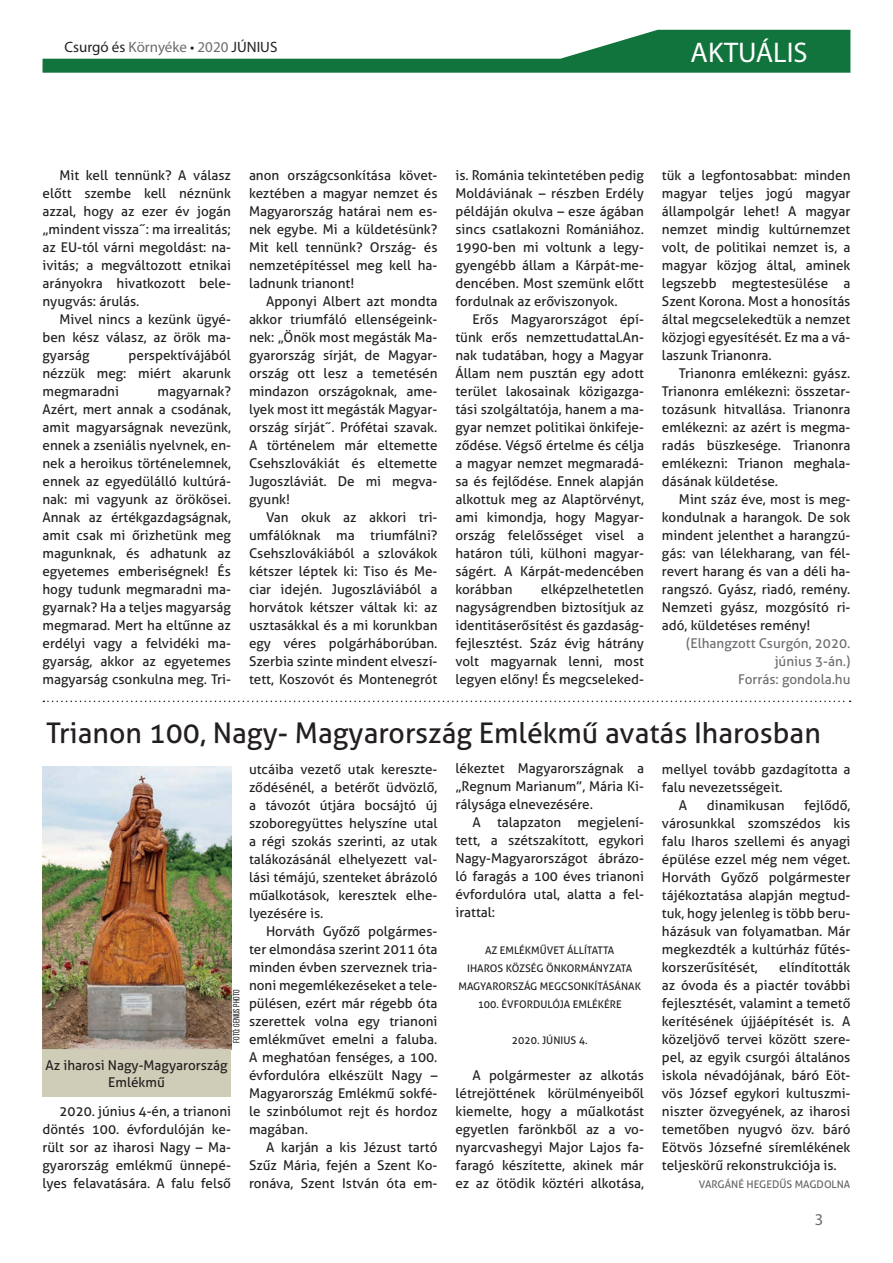
<style>
.page{position:relative;width:893px;height:1263px;background:#fff}
.page>*{position:absolute;margin:0;border:0;box-sizing:border-box;transform-origin:0 0}
.t1{font:28.5px "Aller";color:#231f20}
.t2{font:28.5px "Myriad Pro";color:#fff}
.t3{font:16.5px "Myriad Pro";color:#6c6d70}
.t4{font:15px "Myriad Pro";color:#231f20}
.t5{font:13.5px/18px "Aller";color:#231f20;text-align:justify}
.t6{font:13.5px/18px "Aller";color:#6c6d70;text-align:right}
.t7{font:10.5px/18px "Aller";color:#231f20;text-align:center}
.t8{font:10.5px "Aller";color:#636366}
.t9{font:9px "Bebas Neue";color:#231f20}
.s1{color:#6c6d70}
</style>
<div class="page">
<svg style="left:43px;top:701px;width:808px;height:1px"></svg>
<svg style="left:43px;top:30px;width:807px;height:43px"></svg>
<img style="left:43px;top:766px;width:188px;height:283px">
<div style="left:43px;top:1049px;width:188px;height:48px;background:#cdcbb4"></div>
<p class="t4" style="left:64px;top:38px;width:214px">Csurgó és <span class="s1">Környéke</span> • <span class="s1">2020</span> JÚNIUS</p>
<h1 class="t2" style="left:691px;top:35px;width:118px">AKTUÁLIS</h1>
<p class="t5" style="left:43px;top:166px;width:190px;text-indent:17px">Mit kell tennünk? A válasz előtt szembe kell néznünk azzal, hogy az ezer év jogán „mindent vissza˝: ma irrealitás; az EU-tól várni megoldást: na&shy;ivitás; a megváltozott etnikai arányokra hivatkozott bele&shy;nyugvás: árulás.</p>
<p class="t5" style="left:43px;top:310px;width:190px;text-indent:17px">Mivel nincs a kezünk ügyé&shy;ben kész válasz, az örök ma&shy;gyarság</p>
<p class="t5" style="left:43px;top:346px;width:190px;text-indent:86px">perspektívájából nézzük meg: miért akarunk megmaradni</p>
<p class="t5" style="left:43px;top:382px;width:190px;text-indent:115px">magyarnak?<br>Azért, mert annak a csodának, amit magyarságnak nevezünk, ennek a zseniális nyelvnek, en&shy;nek a heroikus történelemnek, ennek az egyedülálló kultúrá&shy;nak: mi vagyunk az örökösei.<br>Annak az értékgazdagságnak, amit csak mi őrizhetünk meg magunknak, és adhatunk az egyetemes emberiségnek! És hogy tudunk megmaradni ma&shy;gyarnak? Ha a teljes magyarság megmarad. Mert ha eltűnne az erdélyi vagy a felvidéki ma&shy;gyarság, akkor az egyetemes magyarság csonkulna meg. Tri-</p>
<p class="t5" style="left:249px;top:166px;width:190px">anon országcsonkítása követ&shy;keztében a magyar nemzet és Magyarország határai nem es&shy;nek egybe. Mi a küldetésünk?<br>Mit kell tennünk? Ország- és nemzetépítéssel meg kell ha&shy;ladnunk trianont!</p>
<p class="t5" style="left:249px;top:292px;width:190px;text-indent:17px">Apponyi Albert azt mondta akkor triumfáló ellenségeink&shy;nek: „Önök most megásták Ma&shy;gyarország sírját, de Magyar&shy;ország ott lesz a temetésén mindazon országoknak, ame&shy;lyek most itt megásták Magyar&shy;ország sírját˝. Prófétai szavak.<br>A történelem már eltemette Csehszlovákiát és eltemette Jugoszláviát. De mi megva&shy;gyunk!</p>
<p class="t5" style="left:249px;top:508px;width:190px;text-indent:17px">Van okuk az akkori tri&shy;umfálóknak ma triumfálni?<br>Csehszlovákiából a szlovákok kétszer léptek ki: Tiso és Me&shy;ciar idején. Jugoszláviából a horvátok kétszer váltak ki: az usztasákkal és a mi korunkban egy véres polgárháborúban.<br>Szerbia szinte mindent elveszí&shy;tett, Koszovót és Montenegrót</p>
<p class="t5" style="left:455px;top:166px;width:190px">is. Románia tekintetében pedig Moldáviának – részben Erdély példáján okulva – esze ágában sincs csatlakozni Romániához.<br>1990-ben mi voltunk a leg - gyengébb állam a Kárpát-me&shy;dencében. Most szemünk előtt fordulnak az erőviszonyok.</p>
<p class="t5" style="left:455px;top:310px;width:190px;text-indent:17px">Erős Magyarországot épí&shy;tünk erős nemzettudattal.An&shy;nak tudatában, hogy a Magyar Állam nem pusztán egy adott terület lakosainak közigazga&shy;tási szolgáltatója, hanem a ma&shy;gyar nemzet politikai önkifeje&shy;ződése. Végső értelme és célja a magyar nemzet megmaradá&shy;sa és fejlődése. Ennek alapján alkottuk meg az Alaptörvényt, ami kimondja, hogy Magyar&shy;ország felelősséget visel a határon túli, külhoni magyar&shy;ságért. A Kárpát-medencében korábban</p>
<p class="t5" style="left:455px;top:580px;width:190px;text-indent:85px">elképzelhetetlen nagyságrendben biztosítjuk az identitáserősítést és gazdaság&shy;fejlesztést. Száz évig hátrány volt magyarnak lenni, most legyen előny! És megcseleked-</p>
<p class="t5" style="left:662px;top:166px;width:190px">tük a legfontosabbat: minden magyar teljes jogú magyar állampolgár lehet! A magyar nemzet mindig kultúrnemzet volt, de politikai nemzet is, a magyar közjog által, aminek legszebb megtestesülése a Szent Korona. Most a honosítás által megcselekedtük a nemzet közjogi egyesítését. Ez ma a vá&shy;laszunk Trianonra.</p>
<p class="t5" style="left:662px;top:364px;width:190px;text-indent:17px">Trianonra emlékezni: gyász.<br>Trianonra emlékezni: összetar&shy;tozásunk hitvallása. Trianonra emlékezni: az azért is megma&shy;radás büszkesége. Trianonra emlékezni: Trianon meghala&shy;dásának küldetése.</p>
<p class="t5" style="left:662px;top:490px;width:190px;text-indent:17px">Mint száz éve, most is meg&shy;kondulnak a harangok. De sok mindent jelenthet a harangzú&shy;gás: van lélekharang, van fél&shy;revert harang és van a déli ha&shy;rangszó. Gyász, riadó, remény.<br>Nemzeti gyász, mozgósító ri&shy;adó, küldetéses remény!</p>
<p class="t6" style="left:686px;top:634px;width:166px">(Elhangzott Csurgón, 2020. június 3-án.)<br>Forrás: gondola.hu</p>
<h1 class="t1" style="left:46px;top:715px;width:776px">Trianon 100, Nagy- Magyarország Emlékmű avatás Iharosban</h1>
<p class="t9" style="left:232px;top:1043px;width:55px;rotate:-90deg">FoTÓ: Genius Photo</p>
<p class="t5" style="left:45px;top:1057px;width:184px;line-height:16.2px;text-align:center">Az iharosi Nagy-Magyarország<br>Emlékmű</p>
<p class="t5" style="left:43px;top:1102px;width:190px;text-indent:17px">2020. június 4-én, a trianoni döntés 100. évfordulóján ke&shy;rült sor az iharosi Nagy – Ma&shy;gyarország emlékmű ünnepé&shy;lyes felavatására. A falu felső</p>
<p class="t5" style="left:249px;top:760px;width:190px">utcáiba vezető utak kereszte&shy;ződésénél, a betérőt üdvözlő, a távozót útjára bocsájtó új szoboregyüttes helyszíne utal a régi szokás szerinti, az utak talákozásánál elhelyezett val&shy;lási témájú, szenteket ábrázoló műalkotások, keresztek elhe&shy;lyezésére is.</p>
<p class="t5" style="left:249px;top:922px;width:190px;text-indent:17px">Horváth Győző polgármes&shy;ter elmondása szerint 2011 óta minden évben szerveznek tria&shy;noni megemlékezéseket a tele&shy;pülésen, ezért már régebb óta szerettek volna egy trianoni emlékművet emelni a faluba.<br>A meghatóan fenséges, a 100. évfordulóra elkészült Nagy – Magyarország Emlékmű sokfé&shy;le szinbólumot rejt és hordoz magában.</p>
<p class="t5" style="left:249px;top:1138px;width:190px;text-indent:17px">A karján a kis Jézust tartó Szűz Mária, fején a Szent Ko&shy;ronáva, Szent István óta em-</p>
<p class="t5" style="left:455px;top:760px;width:190px">lékeztet Magyarországnak a „Regnum Marianum”, Mária Ki&shy;rálysága elnevezésére.</p>
<p class="t5" style="left:455px;top:814px;width:190px;text-indent:17px">A talapzaton megjelení&shy;tett, a szétszakított, egykori Nagy-Magyarországot ábrázo&shy;ló faragás a 100 éves trianoni évfordulóra utal, alatta a fel&shy;irattal:</p>
<p class="t7" style="left:458px;top:941px;width:184px">AZ EMLÉKMŰVET ÁLLÍTATTA<br>IHAROS KÖZSÉG ÖNKORMÁNYZATA<br>MAGYARORSZÁG MEGCSONKÍTÁSÁNAK<br>100. ÉVFORDULÓJA EMLÉKÉRE</p>
<p class="t7" style="left:512px;top:1031px;width:77px">2020. JÚNIUS 4.</p>
<p class="t5" style="left:455px;top:1066px;width:190px;text-indent:17px">A polgármester az alkotás létrejöttének körülményeiből kiemelte, hogy a műalkotást egyetlen farönkből az a vo&shy;nyarcvashegyi Major Lajos fa&shy;faragó készítette, akinek már ez az ötödik köztéri alkotása,</p>
<p class="t5" style="left:662px;top:760px;width:190px">mellyel tovább gazdagította a</p>
<p class="t5" style="left:662px;top:778px;width:122px">falu nevezetsségeit.</p>
<p class="t5" style="left:679px;top:796px;width:10px">A</p>
<p class="t5" style="left:707px;top:796px;width:79px">dinamikusan</p>
<p class="t5" style="left:662px;top:796px;width:190px;text-indent:142px">fejlődő, városunkkal szomszédos kis falu Iharos szellemi és anyagi épülése ezzel még nem véget.<br>Horváth Győző polgármester tájékoztatása alapján megtud&shy;tuk, hogy jelenleg is több beru&shy;házásuk van folyamatban. Már megkezdték a kultúrház fűtés&shy;korszerűsítését,</p>
<p class="t5" style="left:662px;top:958px;width:190px;text-indent:117px">elíndították az óvoda és a piactér további fejlesztését, valamint a temető kerítésének újjáépítését is. A közeljövő tervei között szere&shy;pel, az egyik csurgói általános iskola névadójának, báró Eöt&shy;vös József egykori kultuszmi&shy;niszter özvegyének, az iharosi temetőben nyugvó özv. báró Eötvös Józsefné síremlékének teljeskörű rekonstrukciója is.</p>
<p class="t8" style="left:699px;top:1178px;width:153px">VARGÁNÉ HEGEDŰS MAGDOLNA</p>
<p class="t3" style="left:815px;top:1209px;width:10px">3</p>
</div>
